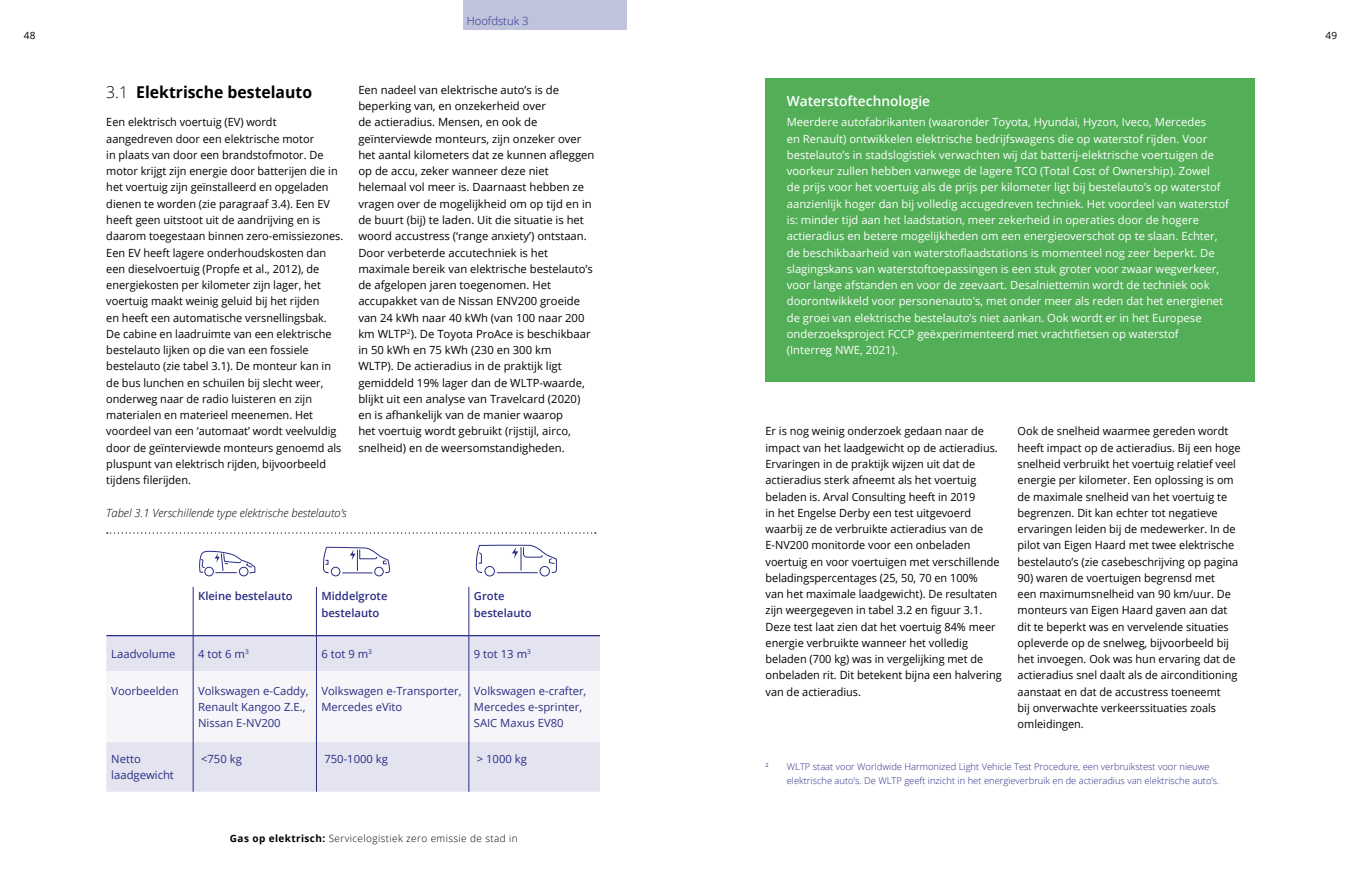
<style>
.page{position:relative;width:1361px;height:869px;background:#fff}
.page>*{position:absolute;margin:0;border:0;box-sizing:border-box;transform-origin:0 0}
.HvA_-_Subkop{font:700 16.25px "Open Sans";color:#000}
.Hva_-_Kader_Nieuw{font:600 13.75px "Open Sans";color:#fff}
.HvA_-_Platte_tekst{font:11.25px/16.2px "Open Sans";color:#000}
.Hva_-_Kader_Nieuw-2{font:11.25px/16.2px "Open Sans";color:#fff}
.HvA_-_Meer_koloms{font:11.25px/16.2px "Open Sans";color:#2a2d83}
.HvA_-_Meer_koloms-2{font:600 11.25px/16.2px "Open Sans";color:#2a2d83}
.HvA_-_Sub-subkop{font:italic 300 11.25px "Open Sans";color:#000}
.HvA_-_Platte_tekst-2{font:300 11.25px "Open Sans";color:#2a2d83}
.t1{font:300 10px "Open Sans";letter-spacing:.04em;color:#000}
.t2{font:10px "Open Sans";color:#000}
.t3{font:300 9.38px/13.8px "Open Sans";color:#2a2d83}
.t4{font:5.5px "Open Sans";color:#2a2d83}
.s1{font-weight:300}
.s2{font-weight:700}
</style>
<div class="page">
<div style="left:106px;top:636px;width:494px;height:155px;background:#e3e4f0"></div>
<div style="left:106px;top:670px;width:494px;height:71px;background:#f6f6fa"></div>
<hr style="left:106px;top:634px;width:87px;height:2px;background:#2a2d83">
<hr style="left:193px;top:634px;width:123px;height:2px;background:#2a2d83">
<hr style="left:317px;top:634px;width:152px;height:2px;background:#2a2d83">
<hr style="left:469px;top:634px;width:131px;height:2px;background:#2a2d83">
<hr style="left:193px;top:586px;width:1px;height:49px;background:#2a2d83">
<hr style="left:316px;top:586px;width:1px;height:49px;background:#2a2d83">
<hr style="left:469px;top:586px;width:1px;height:49px;background:#2a2d83">
<hr style="left:193px;top:635px;width:1px;height:35px;background:#2a2d83">
<hr style="left:316px;top:635px;width:1px;height:35px;background:#2a2d83">
<hr style="left:469px;top:635px;width:1px;height:35px;background:#2a2d83">
<hr style="left:193px;top:670px;width:1px;height:71px;background:#2a2d83">
<hr style="left:316px;top:670px;width:1px;height:71px;background:#2a2d83">
<hr style="left:469px;top:670px;width:1px;height:71px;background:#2a2d83">
<hr style="left:193px;top:741px;width:1px;height:50px;background:#2a2d83">
<hr style="left:316px;top:741px;width:1px;height:50px;background:#2a2d83">
<hr style="left:469px;top:741px;width:1px;height:50px;background:#2a2d83">
<div style="left:765px;top:78px;width:489px;height:60px;background:#53af57"></div>
<div style="left:765px;top:96px;width:489px;height:285px;background:#53af57"></div>
<svg style="left:107px;top:532px;width:489px;height:44px"></svg>
<div style="left:463px;top:0;width:164px;height:29px;background:#bfc3db"></div>
<p class="HvA_-_Platte_tekst-2" style="left:467px;top:13px;width:63px">Hoofdstuk 3</p>
<p class="t2" style="left:24px;top:28px;width:13px">48</p>
<p class="t2" style="left:1325px;top:28px;width:13px">49</p>
<p class="HvA_-_Subkop" style="left:106px;top:80px;width:207px"><span class="s1">3.1</span> Elektrische bestelauto</p>
<p class="HvA_-_Platte_tekst" style="left:106px;top:114px;width:239px">Een elektrisch voertuig (EV) wordt aangedreven door een elektrische motor<br>in plaats van door een brandstofmotor. De motor krijgt zijn energie door batterijen die in het voertuig zijn geïnstalleerd en opgeladen dienen te worden (zie paragraaf 3.4). Een EV heeft geen uitstoot uit de aandrijving en is daarom toegestaan binnen zero-emissiezones.<br>Een EV heeft lagere onderhoudskosten dan een dieselvoertuig (Propfe et al., 2012), de energiekosten per kilometer zijn lager, het voertuig maakt weinig geluid bij het rijden<br>en heeft een automatische versnellingsbak.<br>De cabine en laadruimte van een elektrische bestelauto lijken op die van een fossiele bestelauto (zie tabel 3.1). De monteur kan in de bus lunchen en schuilen bij slecht weer, onderweg naar de radio luisteren en zijn materialen en materieel meenemen. Het voordeel van een ‘automaat’ wordt veelvuldig door de geïnterviewde monteurs genoemd als pluspunt van elektrisch rijden, bijvoorbeeld tijdens filerijden.</p>
<p class="HvA_-_Sub-subkop" style="left:106px;top:505px;width:242px">Tabel 3.1 Verschillende type elektrische bestelauto’s</p>
<p class="HvA_-_Platte_tekst" style="left:358px;top:81px;width:237px">Een nadeel van elektrische auto’s is de beperking van, en onzekerheid over<br>de actieradius. Mensen, en ook de geïnterviewde monteurs, zijn onzeker over het aantal kilometers dat ze kunnen afleggen op de accu, zeker wanneer deze niet helemaal vol meer is. Daarnaast hebben ze vragen over de mogelijkheid om op tijd en in de buurt (bij) te laden. Uit die situatie is het woord accustress (‘range anxiety’) ontstaan.<br>Door verbeterde accutechniek is het maximale bereik van elektrische bestelauto’s de afgelopen jaren toegenomen. Het accupakket van de Nissan ENV200 groeide van 24 kWh naar 40 kWh (van 100 naar 200 km WLTP<sup>2</sup>). De Toyota ProAce is beschikbaar in 50 kWh en 75 kWh (230 en 300 km<br>WLTP). De actieradius in de praktijk ligt gemiddeld 19% lager dan de WLTP-waarde, blijkt uit een analyse van Travelcard (2020) en is afhankelijk van de manier waarop<br>het voertuig wordt gebruikt (rijstijl, airco, snelheid) en de weersomstandigheden.</p>
<p class="HvA_-_Meer_koloms-2" style="left:198px;top:587px;width:96px">Kleine bestelauto</p>
<p class="HvA_-_Meer_koloms-2" style="left:321px;top:587px;width:68px">Middelgrote bestelauto</p>
<p class="HvA_-_Meer_koloms-2" style="left:474px;top:587px;width:59px">Grote bestelauto</p>
<p class="HvA_-_Meer_koloms" style="left:111px;top:645px;width:66px">Laadvolume</p>
<p class="HvA_-_Meer_koloms" style="left:198px;top:645px;width:52px">4 tot 6 m<sup>3</sup></p>
<p class="HvA_-_Meer_koloms" style="left:321px;top:645px;width:52px">6 tot 9 m<sup>3</sup></p>
<p class="HvA_-_Meer_koloms" style="left:474px;top:645px;width:59px">9 tot 13 m<sup>3</sup></p>
<p class="HvA_-_Meer_koloms" style="left:111px;top:681px;width:69px">Voorbeelden</p>
<p class="HvA_-_Meer_koloms" style="left:198px;top:681px;width:112px">Volkswagen e-Caddy,<br>Renault Kangoo Z.E.,<br>Nissan E-NV200</p>
<p class="HvA_-_Meer_koloms" style="left:321px;top:681px;width:142px">Volkswagen e-Transporter,<br>Mercedes eVito</p>
<p class="HvA_-_Meer_koloms" style="left:474px;top:681px;width:114px">Volkswagen e-crafter,<br>Mercedes e-sprinter,<br>SAIC Maxus EV80</p>
<p class="HvA_-_Meer_koloms" style="left:111px;top:750px;width:64px">Netto laadgewicht</p>
<p class="HvA_-_Meer_koloms" style="left:201px;top:750px;width:42px">&lt;750 kg</p>
<p class="HvA_-_Meer_koloms" style="left:324px;top:750px;width:65px">750-1000 kg</p>
<p class="HvA_-_Meer_koloms" style="left:477px;top:750px;width:52px">&gt; 1000 kg</p>
<p class="t1" style="left:230px;top:831px;width:289px"><span class="s2">Gas op elektrisch:</span> Servicelogistiek zero emissie de stad in</p>
<p class="Hva_-_Kader_Nieuw" style="left:787px;top:92px;width:145px">Waterstoftechnologie</p>
<p class="Hva_-_Kader_Nieuw-2" style="left:787px;top:114px;width:444px">Meerdere autofabrikanten (waaronder Toyota, Hyundai, Hyzon, Iveco, Mercedes<br>en Renault) ontwikkelen elektrische bedrijfswagens die op waterstof rijden. Voor bestelauto’s in stadslogistiek verwachten wij dat batterij-elektrische voertuigen de voorkeur zullen hebben vanwege de lagere TCO (Total Cost of Ownership). Zowel<br>de prijs voor het voertuig als de prijs per kilometer ligt bij bestelauto’s op waterstof aanzienlijk hoger dan bij volledig accugedreven techniek. Het voordeel van waterstof is: minder tijd aan het laadstation, meer zekerheid in operaties door de hogere actieradius en betere mogelijkheden om een energieoverschot op te slaan. Echter, de beschikbaarheid van waterstoflaadstations is momenteel nog zeer beperkt. De slagingskans van waterstoftoepassingen is een stuk groter voor zwaar wegverkeer, voor lange afstanden en voor de zeevaart. Desalniettemin wordt de techniek ook doorontwikkeld voor personenauto's, met onder meer als reden dat het energienet de groei van elektrische bestelauto’s niet aankan. Ook wordt er in het Europese onderzoeksproject FCCP geëxperimenteerd met vrachtfietsen op waterstof<br>(Interreg NWE, 2021).</p>
<p class="HvA_-_Platte_tekst" style="left:765px;top:423px;width:238px">Er is nog weinig onderzoek gedaan naar de impact van het laadgewicht op de actieradius.<br>Ervaringen in de praktijk wijzen uit dat de actieradius sterk afneemt als het voertuig beladen is. Arval Consulting heeft in 2019<br>in het Engelse Derby een test uitgevoerd waarbij ze de verbruikte actieradius van de E-NV200 monitorde voor een onbeladen voertuig en voor voertuigen met verschillende beladingspercentages (25, 50, 70 en 100%<br>van het maximale laadgewicht). De resultaten zijn weergegeven in tabel 3.2 en figuur 3.1.<br>Deze test laat zien dat het voertuig 84% meer energie verbruikte wanneer het volledig beladen (700 kg) was in vergelijking met de onbeladen rit. Dit betekent bijna een halvering van de actieradius.</p>
<p class="HvA_-_Platte_tekst" style="left:1017px;top:423px;width:224px">Ook de snelheid waarmee gereden wordt heeft impact op de actieradius. Bij een hoge snelheid verbruikt het voertuig relatief veel energie per kilometer. Een oplossing is om de maximale snelheid van het voertuig te begrenzen. Dit kan echter tot negatieve ervaringen leiden bij de medewerker. In de pilot van Eigen Haard met twee elektrische bestelauto’s (zie casebeschrijving op pagina</p>
<p class="HvA_-_Platte_tekst" style="left:1017px;top:569px;width:221px">90) waren de voertuigen begrensd met<br>een maximumsnelheid van 90 km/uur. De monteurs van Eigen Haard gaven aan dat dit te beperkt was en vervelende situaties opleverde op de snelweg, bijvoorbeeld bij het invoegen. Ook was hun ervaring dat de actieradius snel daalt als de airconditioning aanstaat en dat de accustress toeneemt<br>bij onverwachte verkeerssituaties zoals omleidingen.</p>
<p class="t4" style="left:765px;top:760px;width:5px">2</p>
<p class="t3" style="left:787px;top:759px;width:434px">WLTP staat voor Worldwide Harmonized Light Vehicle Test Procedure, een verbruikstest voor nieuwe elektrische auto’s. De WLTP geeft inzicht in het energieverbruik en de actieradius van elektrische auto’s.</p>
</div>
